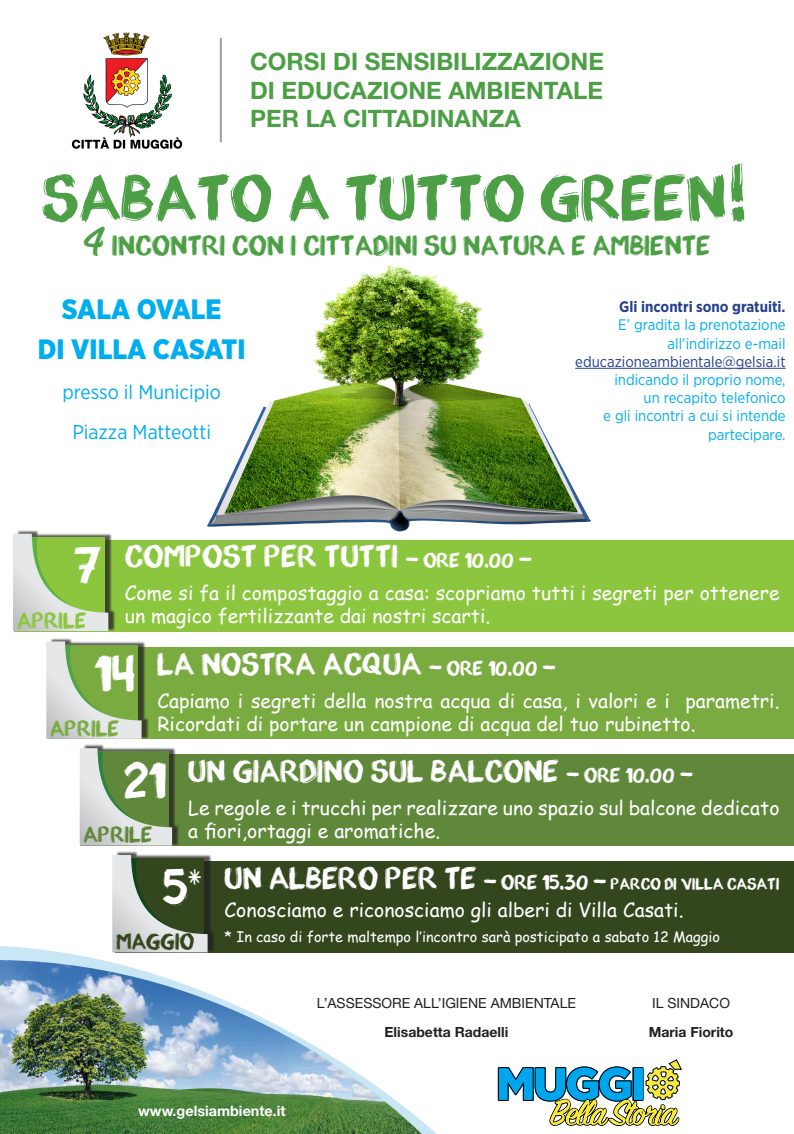
<style>
.page{position:relative;width:794px;height:1134px;background:#fff}
.page>*{position:absolute;margin:0;border:0;box-sizing:border-box;transform-origin:0 0}
.t1{font:60px "appopaint";color:#4c9f45}
.t2{font:46.64px "appopaint";color:#fff}
.t3{font:29.16px "appopaint";color:#fff}
.t4{font:900 28px "Gotham Narrow";color:#00aeef}
.t5{font:26px "appopaint";color:#4c9f45}
.t6{font:700 24px "Helvetica Neue LT Std";color:#4c9f45}
.t7{font:21px "appopaint";color:#8bc63e}
.t8{font:21px "appopaint";color:#7aab40}
.t9{font:21px "appopaint";color:#60883b}
.t10{font:21px "appopaint";color:#33461d}
.t11{font:20px "Gotham Narrow";color:#00aeef}
.t12{font:19.44px/23.3px "Comic Sans MS";color:#fff}
.t13{font:15.2px/18.2px "Gotham Narrow";color:#00aeef;text-align:right}
.t14{font:15.2px/18.2px "Gotham Narrow";color:#253f8e;text-align:right}
.t15{font:15.2px "appopaint";color:#fff}
.t16{font:700 15.2px "Gotham Narrow";color:#253f8e}
.t17{font:14.4px "Comic Sans MS";color:#fff}
.t18{font:700 14.4px "Helvetica Neue LT Std";color:#fff}
.t19{font:14px "Helvetica Neue LT Std";color:#231f20}
.t20{font:700 14px "Helvetica Neue LT Std";color:#231f20}
.s1{font-family:"After Night";font-size:32.8px}
.s2{color:#00aeef}
.s3{font-size:19.2px}
.s4{font-size:29.16px}
</style>
<div class="page">
<img style="left:207px;top:265px;width:407px;height:267px">
<img style="left:71px;top:32px;width:112px;height:117px">
<hr style="left:220px;top:38px;width:2px;height:104px;background:#9c9e9e">
<div style="left:115px;top:861px;width:679px;height:92px;background:#33461d"></div>
<div style="left:81px;top:754px;width:713px;height:92px;background:#60883b"></div>
<div style="left:48px;top:647px;width:746px;height:92px;background:#7aab40"></div>
<div style="left:15px;top:540px;width:779px;height:91px;background:#8bc63e"></div>
<div style="left:16px;top:530px;width:100px;height:101px;background:#231f20;opacity:.75"></div>
<svg style="left:13px;top:534px;width:95px;height:97px"></svg>
<div style="left:49px;top:637px;width:100px;height:102px;background:#231f20;opacity:.75"></div>
<svg style="left:46px;top:641px;width:96px;height:98px"></svg>
<div style="left:83px;top:744px;width:97px;height:102px;background:#231f20;opacity:.75"></div>
<svg style="left:80px;top:748px;width:92px;height:98px"></svg>
<div style="left:115px;top:851px;width:100px;height:102px;background:#231f20;opacity:.75"></div>
<svg style="left:112px;top:855px;width:96px;height:82px"></svg>
<hr style="left:575px;top:368px;width:210px;height:1px;background:#253f8e">
<svg style="left:0;top:937px;width:437px;height:197px"></svg>
<img style="left:0;top:960px;width:422px;height:174px">
<svg style="left:498px;top:1059px;width:184px;height:67px"></svg>
<p class="t6" style="left:250px;top:46px;width:355px">CORSI DI SENSIBILIZZAZIONE</p>
<p class="t6" style="left:250px;top:75px;width:354px">DI EDUCAZIONE AMBIENTALE</p>
<p class="t6" style="left:250px;top:104px;width:272px">PER LA CITTADINANZA</p>
<p class="t1" style="left:43px;top:161px;width:710px">SABATO A TUTTO GREEN!</p>
<p class="t5" style="left:83px;top:230px;width:629px"><span class="s1">4</span> INCONTRI CON I CITTADINI SU NATURA E AMBIENTE</p>
<p class="t4" style="left:62px;top:290px;width:161px">SALA OVALE</p>
<p class="t4" style="left:38px;top:330px;width:209px">DI VILLA CASATI</p>
<p class="t11" style="left:62px;top:379px;width:160px">presso il Municipio</p>
<p class="t11" style="left:72px;top:419px;width:140px">Piazza Matteotti</p>
<p class="t16" style="left:619px;top:297px;width:168px">Gli incontri sono gratuiti.</p>
<p class="t13" style="left:618px;top:315px;width:169px">E’ gradita la prenotazione all’indirizzo e-mail</p>
<p class="t14" style="left:575px;top:352px;width:212px">educazioneambientale@gelsia.it <span class="s2">indicando il proprio nome,</span></p>
<p class="t13" style="left:643px;top:388px;width:144px">un recapito telefonico</p>
<p class="t13" style="left:603px;top:407px;width:184px">e gli incontri a cui si intende partecipare.</p>
<p class="t3" style="left:125px;top:538px;width:409px">COMPOST PER TUTTI <span class="s3">- ORE 10.00 -</span></p>
<p class="t12" style="left:125px;top:580px;width:656px">Come si fa il compostaggio a casa: scopriamo tutti i segreti per ottenere un magico fertilizzante dai nostri scarti.</p>
<p class="t2" style="left:74px;top:537px;width:30px">7</p>
<p class="t7" style="left:17px;top:607px;width:71px">APRILE</p>
<p class="t2" style="left:95px;top:645px;width:43px">14</p>
<p class="t8" style="left:50px;top:715px;width:71px">APRILE</p>
<p class="t3" style="left:157px;top:646px;width:400px">LA NOSTRA ACQUA <span class="s3">- ORE 10.00 -</span></p>
<p class="t12" style="left:157px;top:688px;width:623px">Capiamo i segreti della nostra acqua di casa, i valori e i parametri.<br>Ricordati di portare un campione di acqua del tuo rubinetto.</p>
<p class="t2" style="left:124px;top:751px;width:43px">21</p>
<p class="t9" style="left:84px;top:822px;width:71px">APRILE</p>
<p class="t3" style="left:188px;top:753px;width:506px">UN GIARDINO SUL BALCONE <span class="s3">- ORE 10.00 -</span></p>
<p class="t12" style="left:188px;top:795px;width:593px">Le regole e i trucchi per realizzare uno spazio sul balcone dedicato a fiori,ortaggi e aromatiche.</p>
<p class="t2" style="left:163px;top:858px;width:40px">5<sup>*</sup></p>
<p class="t10" style="left:116px;top:929px;width:80px">MAGGIO</p>
<p class="t15" style="left:225px;top:874px;width:556px"><span class="s4">UN ALBERO PER TE</span> <span class="s3">- ORE 15.30 -</span> PARCO DI VILLA CASATI</p>
<p class="t12" style="left:225px;top:897px;width:460px">Conosciamo e riconosciamo gli alberi di Villa Casati.</p>
<p class="t17" style="left:225px;top:926px;width:497px">* In caso di forte maltempo l’incontro sarà posticipato a sabato 12 Maggio</p>
<p class="t19" style="left:317px;top:995px;width:261px">L’ASSESSORE ALL’IGIENE AMBIENTALE</p>
<p class="t19" style="left:652px;top:995px;width:79px">IL SINDACO</p>
<p class="t20" style="left:384px;top:1023px;width:125px">Elisabetta Radaelli</p>
<p class="t20" style="left:648px;top:1023px;width:86px">Maria Fiorito</p>
<p class="t18" style="left:138px;top:1102px;width:149px">www.gelsiambiente.it</p>
</div>
